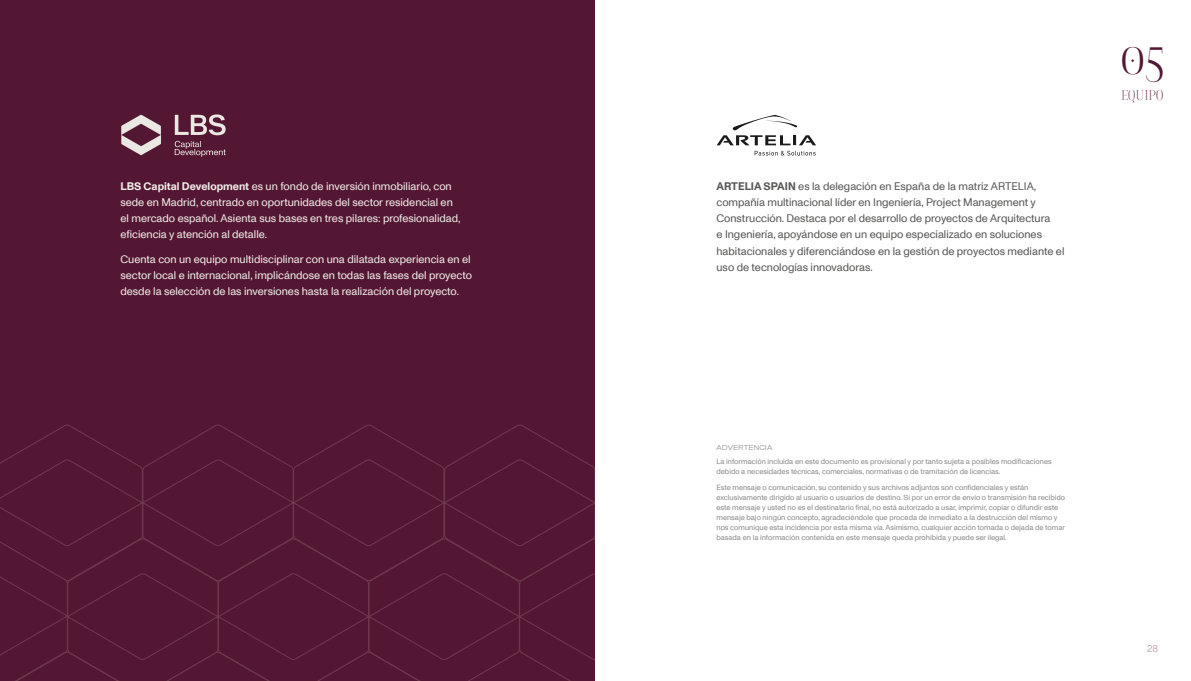
<style>
.page{position:relative;width:1191px;height:681px;background:#fff}
.page>*{position:absolute;margin:0;border:0;box-sizing:border-box;transform-origin:0 0}
.t1{font:48px "Boska";color:#541733}
.t2{font:300 14px "Boska";color:#541733}
.t3{font:11px/16px "Monument Grotesk";color:#f0ecea}
.t4{font:11px/16px "Monument Grotesk";color:#575756}
.t5{font:10px "Monument Grotesk";color:#c2aab4}
.t6{font:7.5px/10px "Monument Grotesk";color:#8c8c8c}
.t7{font:7.5px "Clash Display";letter-spacing:.05em;color:#8c8c8c}
.s1{font-weight:700}
</style>
<div class="page">
<div style="left:0;top:0;width:595px;height:680px;background:#541733"></div>
<svg style="left:0;top:424px;width:595px;height:256px"></svg>
<svg style="left:717px;top:115px;width:99px;height:30px"></svg>
<svg style="left:754px;top:151px;width:61px;height:4px"></svg>
<svg style="left:121px;top:115px;width:40px;height:40px"></svg>
<svg style="left:175px;top:114px;width:51px;height:43px"></svg>
<p class="t3" style="left:120px;top:178px;width:342px"><span class="s1">LBS Capital Development</span> es un fondo de inversión inmobiliario, con sede en Madrid, centrado en oportunidades del sector residencial en el mercado español. Asienta sus bases en tres pilares: profesionalidad, eficiencia y atención al detalle.</p>
<h3 class="t3" style="left:120px;top:250px;width:353px">Cuenta con un equipo multidisciplinar con una dilatada experiencia en el sector local e internacional, implicándose en todas las fases del proyecto desde la selección de las inversiones hasta la realización del proyecto.</h3>
<p class="t4" style="left:716px;top:178px;width:349px"><span class="s1">ARTELIA SPAIN</span> es la delegación en España de la matriz ARTELIA, compañía multinacional líder en Ingeniería, Project Management y Construcción. Destaca por el desarrollo de proyectos de Arquitectura<br>e Ingeniería, apoyándose en un equipo especializado en soluciones habitacionales y diferenciándose en la gestión de proyectos mediante el uso de tecnologías innovadoras.</p>
<h1 class="t1" style="left:1120px;top:28px;width:45px">05</h1>
<h2 class="t2" style="left:1121px;top:87px;width:44px">EQUIPO</h2>
<p class="t7" style="left:716px;top:443px;width:57px">ADVERTENCIA</p>
<p class="t6" style="left:716px;top:456px;width:337px">La información incluida en este documento es provisional y por tanto sujeta a posibles modificaciones debido a necesidades técnicas, comerciales, normativas o de tramitación de licencias.</p>
<p class="t6" style="left:716px;top:482px;width:350px">Este mensaje o comunicación, su contenido y sus archivos adjuntos son confidenciales y están exclusivamente dirigido al usuario o usuarios de destino. Si por un error de envío o transmisión ha recibido este mensaje y usted no es el destinatario final, no está autorizado a usar, imprimir, copiar o difundir este mensaje bajo ningún concepto, agradeciéndole que proceda de inmediato a la destrucción del mismo y nos comunique esta incidencia por esta misma vía. Asimismo, cualquier acción tomada o dejada de tomar basada en la información contenida en este mensaje queda prohibida y puede ser ilegal.</p>
<h3 class="t5" style="left:1147px;top:641px;width:13px">28</h3>
</div>
